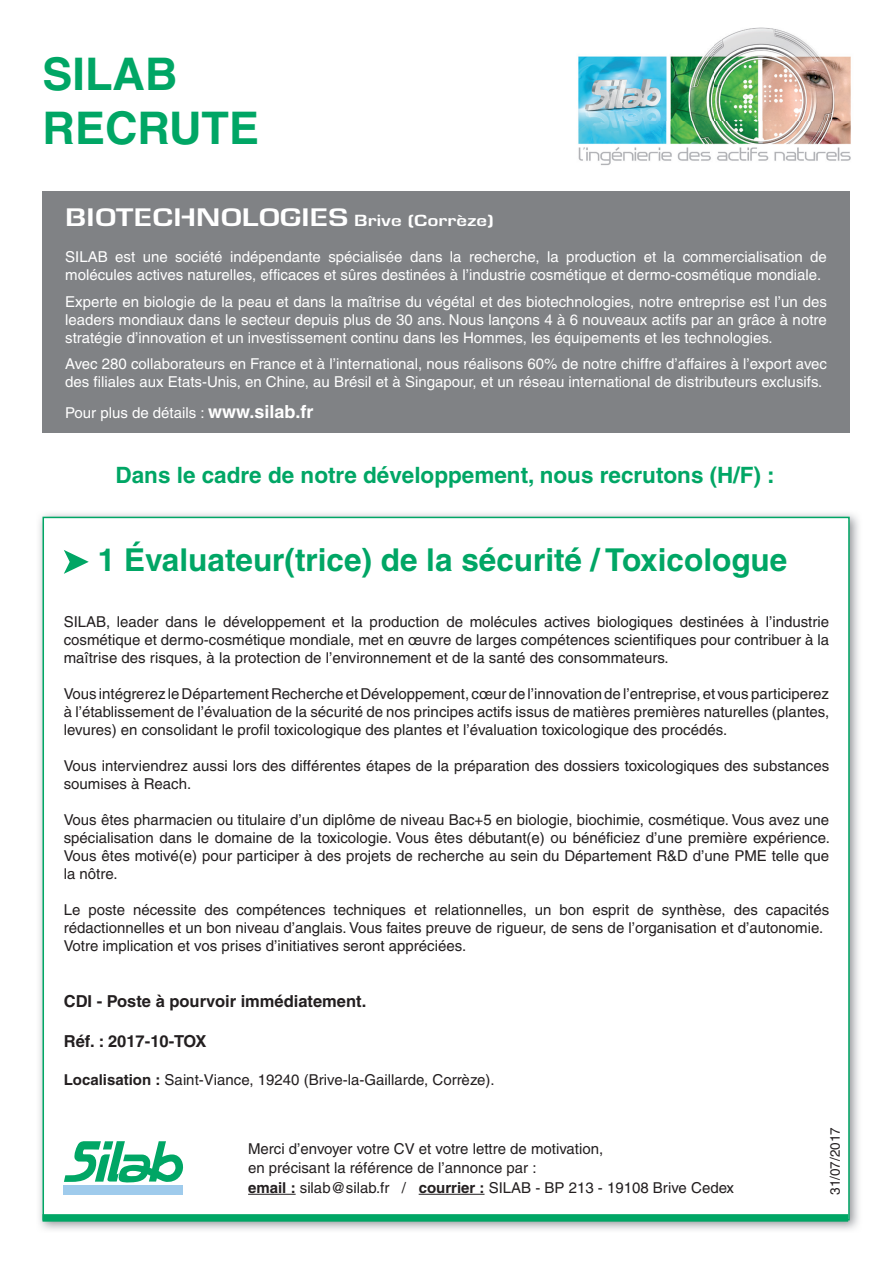
<style>
.page{position:relative;width:893px;height:1263px;background:#fff}
.page>*{position:absolute;margin:0;border:0;box-sizing:border-box;transform-origin:0 0}
.t1{font:700 45px/54px "Helvetica";color:#00a665}
.t2{font:700 31.5px "Helvetica";color:#00a665}
.t3{font:700 26.4px "Micro";color:#fff;scale:1.25 1}
.t4{font:700 22.5px "Helvetica";color:#00a665}
.t5{font:700 16.5px "Helvetica";color:#231f20}
.t6{font:15px/18px "Helvetica";color:#231f20}
.t7{font:15px/18px "Helvetica";color:#fff}
.t8{font:13.5px "Helvetica";color:#231f20}
.s1{font-size:16.8px}
.s2{font-weight:700;font-size:18px}
.s3{font-weight:700}
</style>
<div class="page">
<img style="left:39px;top:513px;width:820px;height:717px">
<div style="left:43px;top:517px;width:807px;height:703px;background:#fff;border:2px solid #00a665"></div>
<div style="left:43px;top:191px;width:807px;height:242px;background:#808285"></div>
<img style="left:578px;top:27px;width:273px;height:139px">
<div style="left:64px;top:1185px;width:119px;height:10px;background:#9fcbec"></div>
<svg style="left:64px;top:1141px;width:120px;height:42px"></svg>
<hr style="left:248px;top:1194px;width:48px;height:1px;background:#231f20">
<hr style="left:419px;top:1194px;width:65px;height:1px;background:#231f20">
<div style="left:43px;top:1214px;width:805px;height:8px;background:#00a665"></div>
<svg style="left:64px;top:550px;width:25px;height:24px"></svg>
<h1 class="t1" style="left:43px;top:46px;width:218px">SILAB<br>RECRUTE</h1>
<h3 class="t3" style="left:65px;top:203px;width:344px">BIOTECHNOLOGIES <span class="s1">Brive (Corrèze)</span></h3>
<p class="t7" style="left:65px;top:248px;width:763px">SILAB est une société indépendante spécialisée dans la recherche, la production et la commercialisation de molécules actives naturelles, efficaces et sûres destinées à l’industrie cosmétique et dermo-cosmétique mondiale.</p>
<p class="t7" style="left:65px;top:292px;width:763px;text-align:justify">Experte en biologie de la peau et dans la maîtrise du végétal et des biotechnologies, notre entreprise est l’un des leaders mondiaux dans le secteur depuis plus de 30 ans. Nous lançons 4 à 6 nouveaux actifs par an grâce à notre stratégie d’innovation et un investissement continu dans les Hommes, les équipements et les technologies.</p>
<p class="t7" style="left:65px;top:355px;width:763px">Avec 280 collaborateurs en France et à l’international, nous réalisons 60% de notre chiffre d’affaires à l’export avec des filiales aux Etats-Unis, en Chine, au Brésil et à Singapour, et un réseau international de distributeurs exclusifs.</p>
<p class="t7" style="left:65px;top:404px;width:250px">Pour plus de détails : <span class="s2">www.silab.fr</span></p>
<h3 class="t4" style="left:115px;top:461px;width:661px">Dans le cadre de notre développement, nous recrutons (H/F) :</h3>
<h2 class="t2" style="left:98px;top:541px;width:691px">1 Évaluateur(trice) de la sécurité / Toxicologue</h2>
<p class="t6" style="left:64px;top:613px;width:767px;text-align:justify">SILAB, leader dans le développement et la production de molécules actives biologiques destinées à l’industrie cosmétique et dermo-cosmétique mondiale, met en œuvre de larges compétences scientifiques pour contribuer à la maîtrise des risques, à la protection de l’environnement et de la santé des consommateurs.</p>
<p class="t6" style="left:64px;top:685px;width:767px;text-align:justify">Vous intégrerez le Département Recherche et Développement, cœur de l’innovation de l’entreprise, et vous participerez à l’établissement de l’évaluation de la sécurité de nos principes actifs issus de matières premières naturelles (plantes, levures) en consolidant le profil toxicologique des plantes et l’évaluation toxicologique des procédés.</p>
<p class="t6" style="left:64px;top:757px;width:767px">Vous interviendrez aussi lors des différentes étapes de la préparation des dossiers toxicologiques des substances soumises à Reach.</p>
<p class="t6" style="left:64px;top:811px;width:768px;text-align:justify">Vous êtes pharmacien ou titulaire d’un diplôme de niveau Bac+5 en biologie, biochimie, cosmétique. Vous avez une spécialisation dans le domaine de la toxicologie. Vous êtes débutant(e) ou bénéficiez d’une première expérience.<br>Vous êtes motivé(e) pour participer à des projets de recherche au sein du Département R&amp;D d’une PME telle que la nôtre.</p>
<p class="t6" style="left:64px;top:901px;width:767px">Le poste nécessite des compétences techniques et relationnelles, un bon esprit de synthèse, des capacités rédactionnelles et un bon niveau d’anglais. Vous faites preuve de rigueur, de sens de l’organisation et d’autonomie.<br>Votre implication et vos prises d’initiatives seront appréciées.</p>
<p class="t5" style="left:64px;top:991px;width:304px">CDI - Poste à pourvoir immédiatement.</p>
<p class="t5" style="left:64px;top:1031px;width:144px">Réf. : 2017-10-TOX</p>
<p class="t6" style="left:64px;top:1070px;width:432px"><span class="s3">Localisation :</span> Saint-Viance, 19240 (Brive-la-Gaillarde, Corrèze).</p>
<p class="t6" style="left:248px;top:1139px;width:487px;line-height:19.5px">Merci d’envoyer votre CV et votre lettre de motivation,<br>en précisant la référence de l’annonce par :<br><span class="s3">email :</span> silab@silab.fr / <span class="s3">courrier :</span> SILAB - BP 213 - 19108 Brive Cedex</p>
<p class="t8" style="left:827px;top:1195px;width:69px;rotate:-90deg">31/07/2017</p>
</div>
